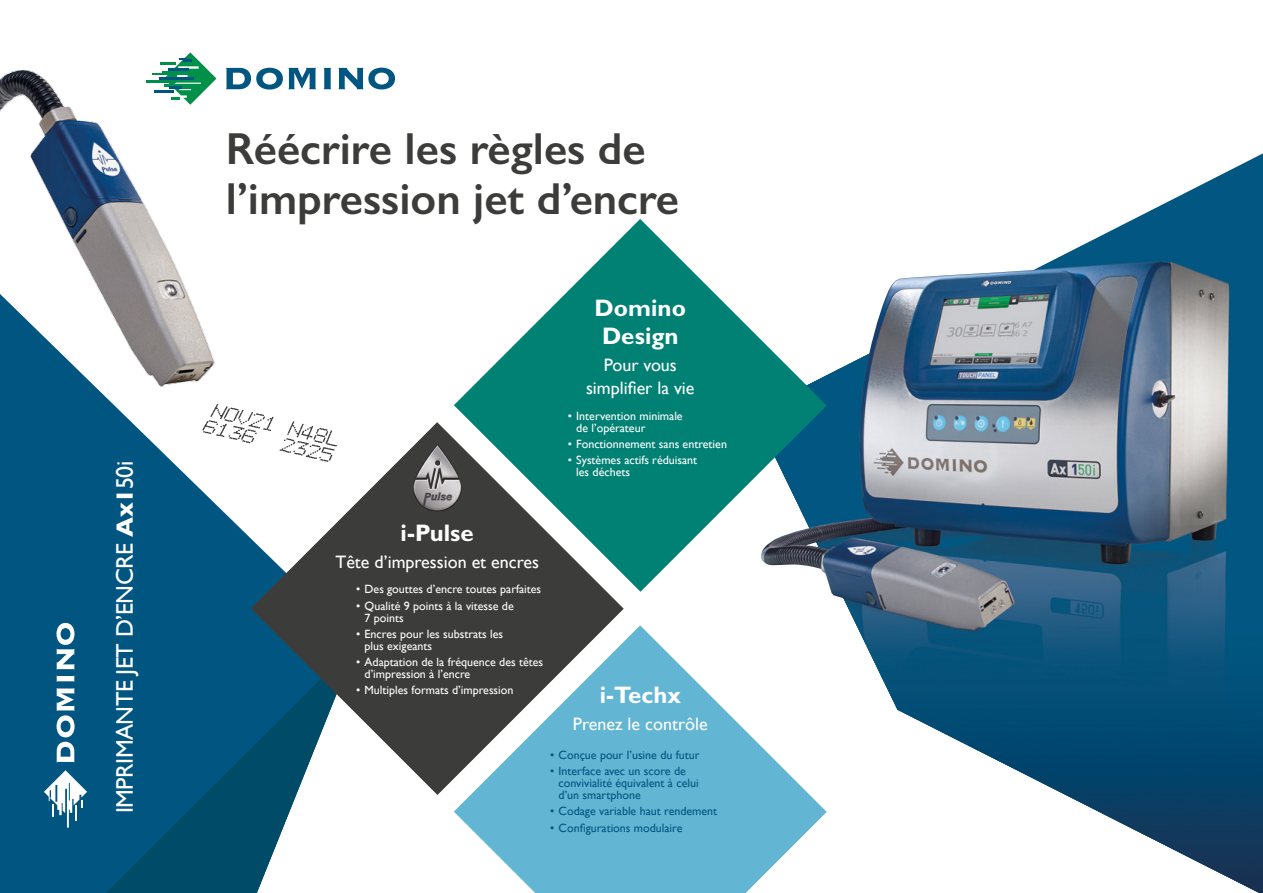
<style>
.page{position:relative;width:1263px;height:893px;background:#fff}
.page>*{position:absolute;margin:0;border:0;box-sizing:border-box;transform-origin:0 0}
.t1{font:600 45px/49.5px "Gill Sans";color:#3c3c3b}
.t2{font:24px "Gill Sans";letter-spacing:-.02em;color:#fff}
.t3{font:700 24px/28.5px "Gill Sans MT Pro";color:#fff;text-align:center}
.t4{font:18px/22.5px "Gill Sans";color:#fff;text-align:center}
.t5{font:12px/12px "Gill Sans";color:#fff}
.t6{font:12px/12px "Gill Sans";color:#005681}
.s1{font-weight:700}
</style>
<div class="page">
<img style="left:0;top:67px;width:316px;height:227px">
<svg style="left:324px;top:68px;width:7px;height:21px"></svg>
<svg style="left:338px;top:68px;width:57px;height:21px"></svg>
<svg style="left:226px;top:68px;width:90px;height:22px"></svg>
<hr style="left:147px;top:80px;width:29px;height:3px;background:#00904a">
<svg style="left:152px;top:52px;width:64px;height:53px"></svg>
<hr style="left:168px;top:69px;width:21px;height:2px;background:#005681">
<svg style="left:0;top:294px;width:251px;height:599px;fill:#005681"></svg>
<svg style="left:106px;top:642px;width:191px;height:251px;background:#0c5a7f"></svg>
<svg style="left:57px;top:676px;width:17px;height:6px"></svg>
<svg style="left:56px;top:623px;width:18px;height:47px"></svg>
<svg style="left:57px;top:688px;width:18px;height:74px"></svg>
<svg style="left:44px;top:770px;width:43px;height:58px"></svg>
<img style="left:858px;top:154px;width:405px;height:739px">
<img style="left:827px;top:262px;width:321px;height:368px">
<svg style="left:202px;top:404px;width:72px;height:39px"></svg>
<svg style="left:251px;top:422px;width:373px;height:373px;fill:#3c3c3b"></svg>
<img style="left:389px;top:438px;width:65px;height:79px">
<svg style="left:454px;top:219px;width:373px;height:373px;fill:#008174"></svg>
<svg style="left:454px;top:625px;width:373px;height:268px;fill:#62b5d3"></svg>
<h2 class="t2" style="left:110px;top:813px;width:354px;rotate:-90deg">IMPRIMANTE JET D’ENCRE <span class="s1">Ax1</span>50i</h2>
<h1 class="t1" style="left:226px;top:124px;width:455px">Réécrire les règles de l’impression jet d’encre</h1>
<h2 class="t3" style="left:595px;top:293px;width:93px">Domino<br>Design</h2>
<h3 class="t4" style="left:586px;top:354px;width:110px">Pour vous simplifier la vie</h3>
<h2 class="t3" style="left:401px;top:518px;width:75px">i-Pulse</h2>
<h3 class="t4" style="left:335px;top:550px;width:205px">Tête d’impression et encres</h3>
<p class="t5" style="left:356px;top:583px;width:187px">• Des gouttes d’encre toutes parfaites</p>
<p class="t5" style="left:365px;top:599px;width:151px;text-indent:-9px">• Qualité 9 points à la vitesse de<br>7 points</p>
<p class="t5" style="left:365px;top:628px;width:140px;text-indent:-9px">• Encres pour les substrats les plus exigeants</p>
<p class="t5" style="left:365px;top:656px;width:180px;text-indent:-9px">• Adaptation de la fréquence des têtes d’impression à l’encre</p>
<p class="t5" style="left:356px;top:684px;width:159px">• Multiples formats d’impression</p>
<p class="t5" style="left:576px;top:409px;width:108px;text-indent:-9px">• Intervention minimale de l’opérateur</p>
<p class="t5" style="left:568px;top:438px;width:161px">• Fonctionnement sans entretien</p>
<p class="t5" style="left:576px;top:454px;width:123px;text-indent:-9px">• Systèmes actifs réduisant les déchets</p>
<h2 class="t3" style="left:600px;top:680px;width:83px">i-Techx</h2>
<h3 class="t4" style="left:573px;top:713px;width:136px">Prenez le contrôle</h3>
<p class="t6" style="left:550px;top:749px;width:151px">• Conçue pour l’usine du futur</p>
<p class="t6" style="left:559px;top:765px;width:142px;text-indent:-9px">• Interface avec un score de convivialité équivalent à celui d’un smartphone</p>
<p class="t6" style="left:550px;top:805px;width:169px">• Codage variable haut rendement</p>
<p class="t6" style="left:550px;top:821px;width:134px">• Configurations modulaire</p>
</div>
